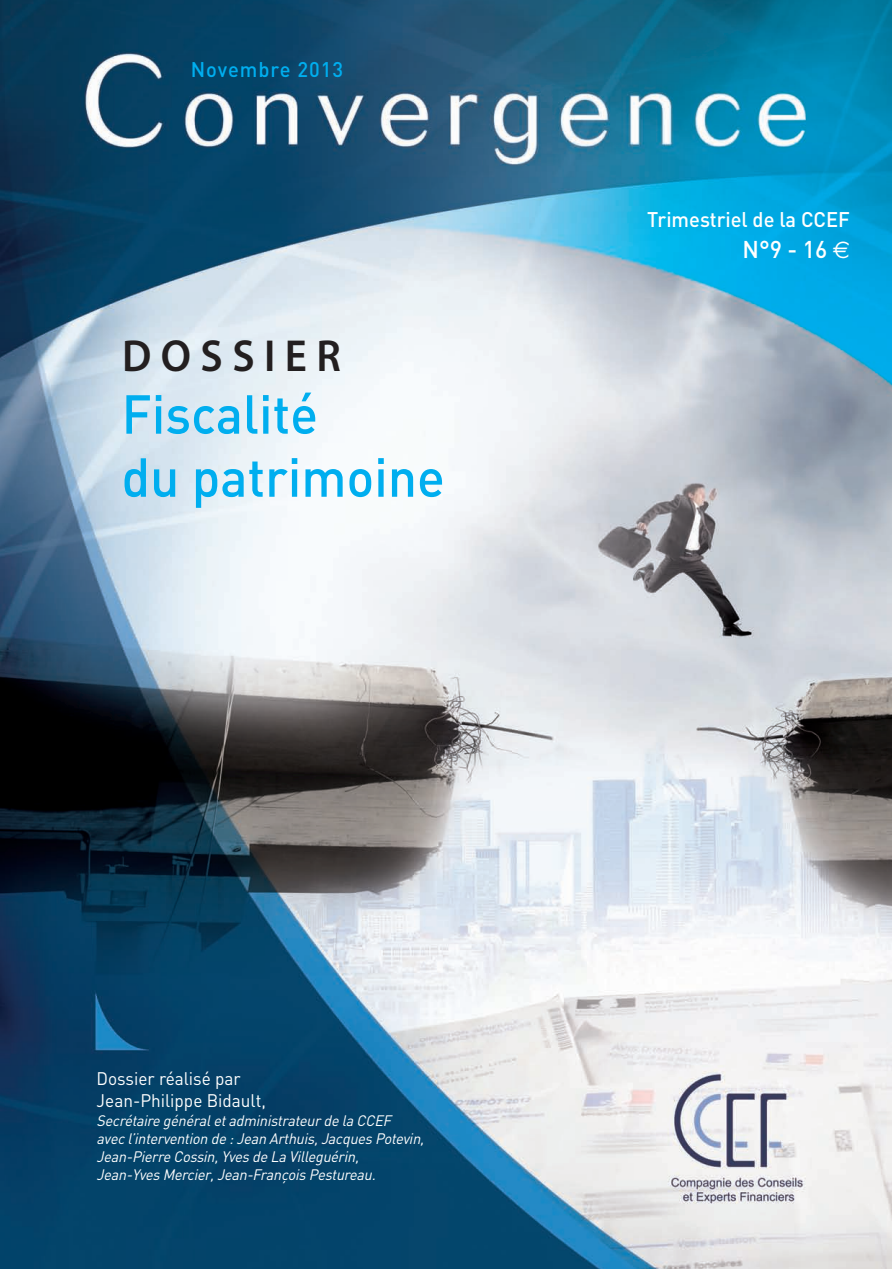
<style>
.page{position:relative;width:892px;height:1269px;background:#fff}
.page>*{position:absolute;margin:0;border:0;box-sizing:border-box;transform-origin:0 0}
.t1{font:500 54px/63px "DIN";color:#00aeef;scale:.96 1}
.t2{font:600 45px "Myriad Pro";letter-spacing:.22em;color:#231f20;scale:.96 1}
.t3{font:500 24px "DIN";color:#fff;scale:.96 1}
.t4{font:500 21px "DIN";color:#fff;scale:.96 1}
.t5{font:500 21px "DIN";letter-spacing:.05em;color:#00aeef;scale:.96 1}
.t6{font:18px/21.6px "DIN";color:#fff;scale:.96 1}
.t7{font:italic 15px/18px "DIN";color:#fff;scale:.96 1}
.s1{font-family:"Euro Sans";font-weight:400}
</style>
<div class="page">
<img style="left:0;top:0;width:892px;height:1268px">
<h3 class="t5" style="left:191px;top:62px;width:160px">Novembre 2013</h3>
<h2 class="t2" style="left:122px;top:329px;width:230px">DOSSIER</h2>
<h1 class="t1" style="left:122px;top:388px;width:338px">Fiscalité<br>du patrimoine</h1>
<h3 class="t4" style="left:647px;top:211px;width:213px">Trimestriel de la CCEF</h3>
<h3 class="t3" style="left:742px;top:241px;width:113px">N°9 - 16 <span class="s1">€</span></h3>
<p class="t6" style="left:97px;top:1070px;width:178px">Dossier réalisé par<br>Jean-Philippe Bidault,</p>
<p class="t7" style="left:97px;top:1113px;width:345px">Secrétaire généraletadministrateur de la CCEF avec l’intervention de :Jean Arthuis,Jacques Potevin, Jean-Pierre Cossin,Yves de La Villeguérin, Jean-Yves Mercier,Jean-François Pestureau.</p>
</div>
